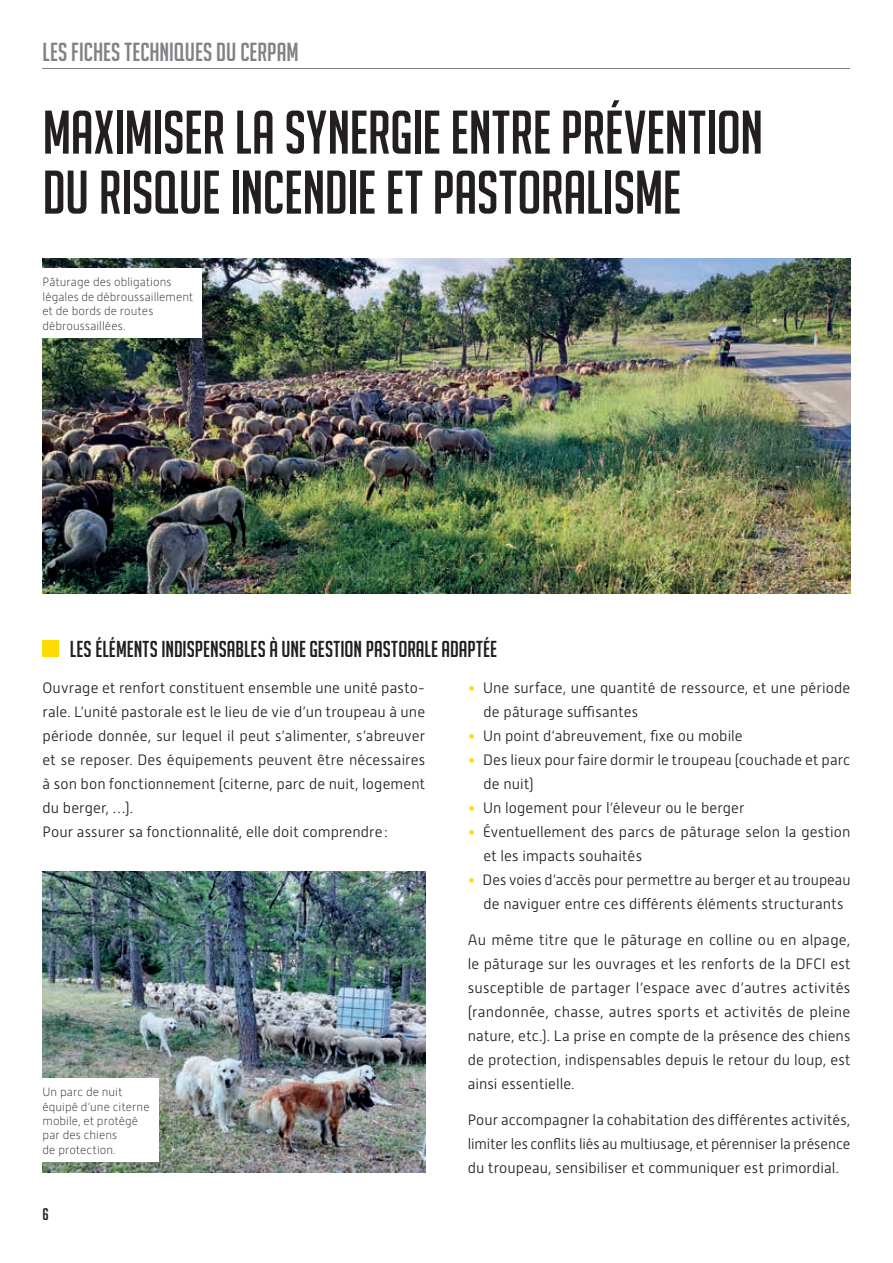
<style>
.page{position:relative;width:893px;height:1263px;background:#fff}
.page>*{position:absolute;margin:0;border:0;box-sizing:border-box;transform-origin:0 0}
.t1{font:60px/60px "Big Noodle Titling";letter-spacing:-.005em;color:#231f20}
.t2{font:25.5px "Big Noodle Titling";color:#808285}
.t3{font:22.5px "Big Noodle Titling";letter-spacing:.005em;color:#231f20}
.t4{font:16.5px "Big Noodle Titling";color:#231f20}
.t5{font:300 15px/24px "Alwyn New";letter-spacing:.005em;color:#231f20}
.t6{font:100 12px/14.4px "Alwyn New";letter-spacing:.005em;color:#231f20}
.s1{color:#ffdc01}
</style>
<div class="page">
<hr style="left:43px;top:69px;width:807px;height:1px;background:#808285">
<img style="left:43px;top:258px;width:807px;height:335px">
<div style="left:43px;top:640px;width:16px;height:17px;background:#ffdc01"></div>
<img style="left:43px;top:872px;width:382px;height:300px">
<div style="left:34px;top:269px;width:168px;height:69px;background:#fff"></div>
<div style="left:34px;top:1078px;width:124px;height:84px;background:#fff"></div>
<h2 class="t2" style="left:43px;top:38px;width:258px">LES FICHES TECHNIQUES DU CERPAM</h2>
<h1 class="t1" style="left:43px;top:102px;width:722px">MAXIMISER LA SYNERGIE ENTRE PRÉVENTION<br>DU RISQUE INCENDIE ET PASTORALISME</h1>
<p class="t6" style="left:43px;top:275px;width:152px">Pâturage des obligations légales de débroussaillement et de bords de routes débroussaillées.</p>
<h3 class="t3" style="left:70px;top:636px;width:428px">LES ÉLÉMENTS INDISPENSABLES À UNE GESTION PASTORALE ADAPTÉE</h3>
<p class="t5" style="left:43px;top:675px;width:384px">Ouvrage et renfort constituent ensemble une unité pasto&shy;rale. L’unité pastorale est le lieu de vie d’un troupeau à une période donnée, sur lequel il peut s’alimenter, s’abreuver et se reposer. Des équipements peuvent être nécessaires à son bon fonctionnement (citerne, parc de nuit, logement du berger, …).<br>Pour assurer sa fonctionnalité, elle doit comprendre :</p>
<p class="t5" style="left:483px;top:675px;width:368px;text-indent:-16px"><span class="s1">•</span> Une surface, une quantité de ressource, et une période de pâturage suffisantes</p>
<p class="t5" style="left:468px;top:723px;width:277px"><span class="s1">•</span> Un point d’abreuvement, fixe ou mobile</p>
<p class="t5" style="left:483px;top:747px;width:368px;text-indent:-16px"><span class="s1">•</span> Des lieux pour faire dormir le troupeau (couchade et parc de nuit)</p>
<p class="t5" style="left:468px;top:795px;width:278px"><span class="s1">•</span> Un logement pour l’éleveur ou le berger</p>
<p class="t5" style="left:483px;top:819px;width:368px;text-indent:-16px"><span class="s1">•</span> Éventuellement des parcs de pâturage selon la gestion et les impacts souhaités</p>
<p class="t5" style="left:468px;top:867px;width:384px;text-align:center"><span class="s1">•</span> Des voies d’accès pour permettre au berger et au troupeau de naviguer entre ces différents éléments structurants</p>
<p class="t5" style="left:468px;top:927px;width:384px;text-align:justify">Au même titre que le pâturage en colline ou en alpage, le pâturage sur les ouvrages et les renforts de la DFCI est susceptible de partager l’espace avec d’autres activités (randonnée, chasse, autres sports et activités de pleine nature, etc.). La prise en compte de la présence des chiens de protection, indispensables depuis le retour du loup, est ainsi essentielle.</p>
<p class="t5" style="left:468px;top:1107px;width:384px;text-align:justify">Pour accompagner la cohabitation des différentes activités, limiter les conflits liés au multiusage, et pérenniser la présence du troupeau, sensibiliser et communiquer est primordial.</p>
<p class="t6" style="left:43px;top:1085px;width:109px">Un parc de nuit équipé d’une citerne mobile, et protégé par des chiens<br>de protection.</p>
<p class="t4" style="left:43px;top:1206px;width:8px">6</p>
</div>
